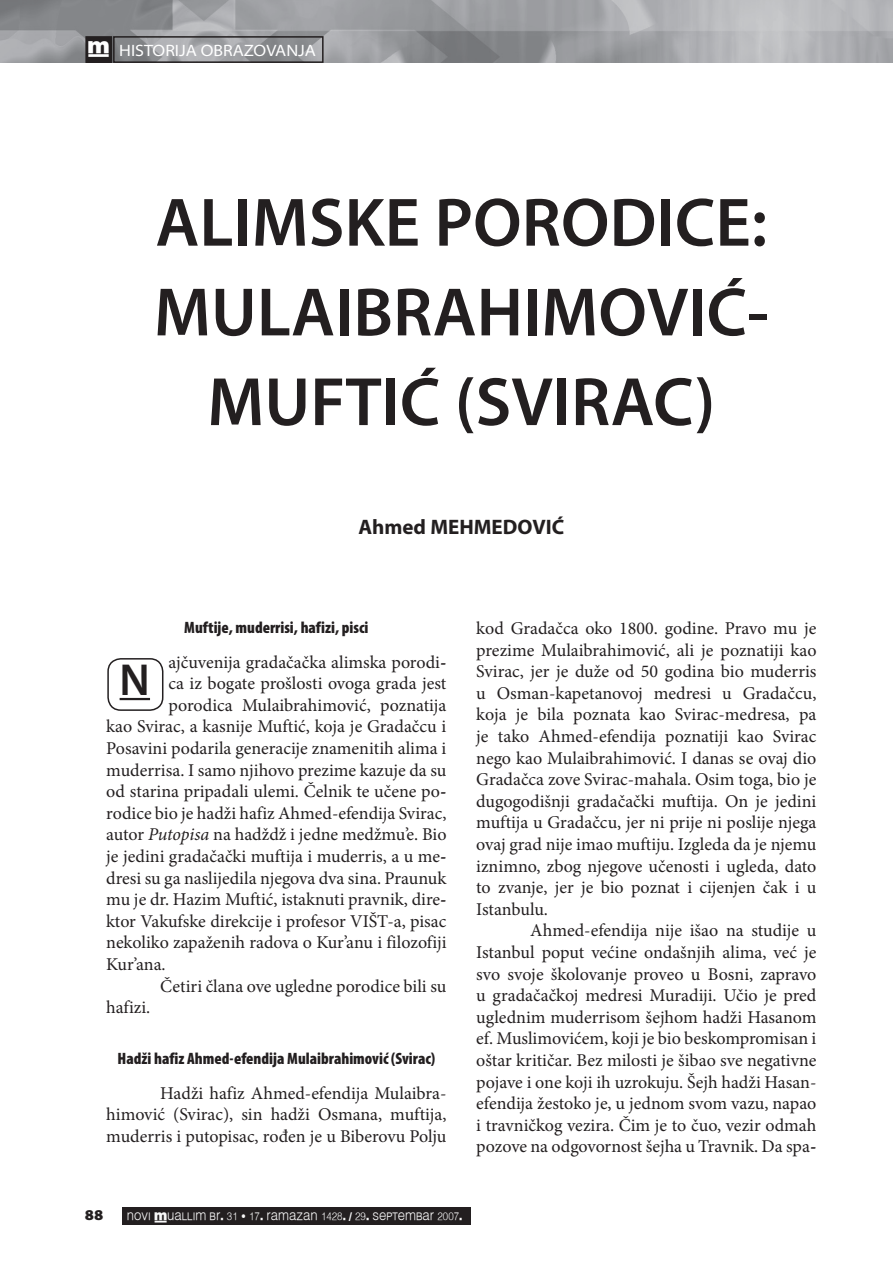
<style>
.page{position:relative;width:893px;height:1263px;background:#fff}
.page>*{position:absolute;margin:0;border:0;box-sizing:border-box;transform-origin:0 0}
.t1{font:600 69px/89.7px "Myriad Pro";color:#231f20;text-align:center}
.t2{font:600 45px "Myriad Pro";color:#231f20}
.t3{font:700 21px "Myriad Pro";color:#231f20}
.t4{font:18px/21.6px "Minion Pro";color:#231f20;text-align:justify}
.t5{font:900 condensed 16.5px "Myriad Pro";color:#231f20}
.t6{font:semi-expanded 16.5px "Myriad Pro";color:#fff}
.t7{font:900 semi-expanded 15px "Myriad Pro";color:#231f20}
.t8{font:10.8px "Muallim";color:#f9f9f9;scale:.91 1}
.s1{font-family:"Muallim";font-stretch:normal}
.s2{font-style:italic}
</style>
<div class="page">
<img style="left:0;top:0;width:893px;height:62px">
<div style="left:86px;top:37px;width:25px;height:25px;background:#231f20"></div>
<div style="left:85px;top:36px;width:27px;height:27px;border:2px solid #231f20"></div>
<div style="left:113px;top:36px;width:211px;height:27px;border:2px solid #231f20"></div>
<div style="left:122px;top:1206px;width:349px;height:18px;background:#231f20"></div>
<hr style="left:120px;top:698px;width:30px;height:2px;background:#231f20">
<div style="left:107px;top:658px;width:56px;height:53px;border:2px solid #231f20;border-radius:13px"></div>
<p class="t6" style="left:88px;top:41px;width:230px"><span class="s1">†</span> HISTORIJA OBRAZOVANJA</p>
<h1 class="t1" style="left:154px;top:179px;width:616px">ALIMSKE PORODICE:<br>MULAIBRAHIMOVIĆ-<br>MUFTIĆ (SVIRAC)</h1>
<p class="t3" style="left:358px;top:513px;width:207px">Ahmed MEHMEDOVIĆ</p>
<p class="t5" style="left:184px;top:618px;width:186px">Muftije, muderrisi, hafizi, pisci</p>
<p class="t4" style="left:169px;top:651px;width:279px">ajčuvenija gradačačka alimska porodic</p>
<p class="t4" style="left:169px;top:673px;width:279px">ca iz bogate prošlosti ovoga grada jest</p>
<p class="t4" style="left:169px;top:694px;width:279px">porodica Mulaibrahimović, poznatija</p>
<p class="t4" style="left:106px;top:716px;width:342px">kao Svirac, a kasnije Muftić, koja je Gradačcu i</p>
<p class="t4" style="left:106px;top:737px;width:342px">Posavini podarila generacije znamenitih alima i</p>
<p class="t4" style="left:106px;top:759px;width:342px">muderrisa. I samo njihovo prezime kazuje da su</p>
<p class="t4" style="left:106px;top:781px;width:340px">od starina pripadali ulemi. Čelnik te učene por</p>
<p class="t4" style="left:106px;top:802px;width:342px">rodice bio je hadži hafiz Ahmed-efendija Svirac,</p>
<p class="t4" style="left:106px;top:824px;width:342px">autor <span class="s2">Putopisa</span> na hadždž i jedne medžmu’e. Bio</p>
<p class="t4" style="left:106px;top:845px;width:340px">je jedini gradačački muftija i muderris, a u med</p>
<p class="t4" style="left:106px;top:867px;width:342px">dresi su ga naslijedila njegova dva sina. Praunuk</p>
<p class="t4" style="left:106px;top:889px;width:340px">mu je dr. Hazim Muftić, istaknuti pravnik, direk</p>
<p class="t4" style="left:106px;top:910px;width:342px">ktor Vakufske direkcije i profesor VIŠT-a, pisac</p>
<p class="t4" style="left:106px;top:932px;width:342px">nekoliko zapaženih radova o Kur’anu i filozofiji</p>
<p class="t4" style="left:106px;top:953px;width:61px">Kur’ana.</p>
<p class="t4" style="left:160px;top:975px;width:288px">Četiri člana ove ugledne porodice bili su</p>
<p class="t4" style="left:106px;top:997px;width:46px">hafizi.</p>
<p class="t5" style="left:118px;top:1050px;width:319px">Hadži hafiz Ahmed-efendija Mulaibrahimović (Svirac)</p>
<p class="t4" style="left:106px;top:1082px;width:342px;text-indent:54px">Hadži hafiz Ahmed-efendija Mulaibra&shy;himović (Svirac), sin hadži Osmana, muftija, muderris i putopisac, rođen je u Biberovu Polju</p>
<h2 class="t2" style="left:120px;top:654px;width:32px">N</h2>
<p class="t4" style="left:476px;top:617px;width:342px">kod Gradačca oko 1800. godine. Pravo mu je prezime Mulaibrahimović, ali je poznatiji kao Svirac, jer je duže od 50 godina bio muderris u Osman-kapetanovoj medresi u Gradačcu, koja je bila poznata kao Svirac-medresa, pa je tako Ahmed-efendija poznatiji kao Svirac nego kao Mulaibrahimović. I danas se ovaj dio Gradačca zove Svirac-mahala. Osim toga, bio je dugogodišnji gradačački muftija. On je jedini muftija u Gradačcu, jer ni prije ni poslije njega ovaj grad nije imao muftiju. Izgleda da je njemu iznimno, zbog njegove učenosti i ugleda, dato to zvanje, jer je bio poznat i cijenjen čak i u Istanbulu.</p>
<p class="t4" style="left:476px;top:920px;width:342px;text-indent:54px">Ahmed-efendija nije išao na studije u Istanbul poput većine ondašnjih alima, već je svo svoje školovanje proveo u Bosni, zapravo u gradačačkoj medresi Muradiji. Učio je pred uglednim muderrisom šejhom hadži Hasanom ef. Muslimovićem, koji je bio beskompromisan i oštar kritičar. Bez milosti je šibao sve negativne pojave i one koji ih uzrokuju. Šejh hadži Hasan&shy;efendija žestoko je, u jednom svom vazu, napao i travničkog vezira. Čim je to čuo, vezir odmah pozove na odgovornost šejha u Travnik. Da spas</p>
<p class="t7" style="left:85px;top:1207px;width:20px">88</p>
<p class="t8" style="left:127px;top:1209px;width:370px">NOVI †UALLIM BR. 31 • 17. RAMAZAN 1428. / 29. SEPTEMBAR 2007.</p>
</div>
